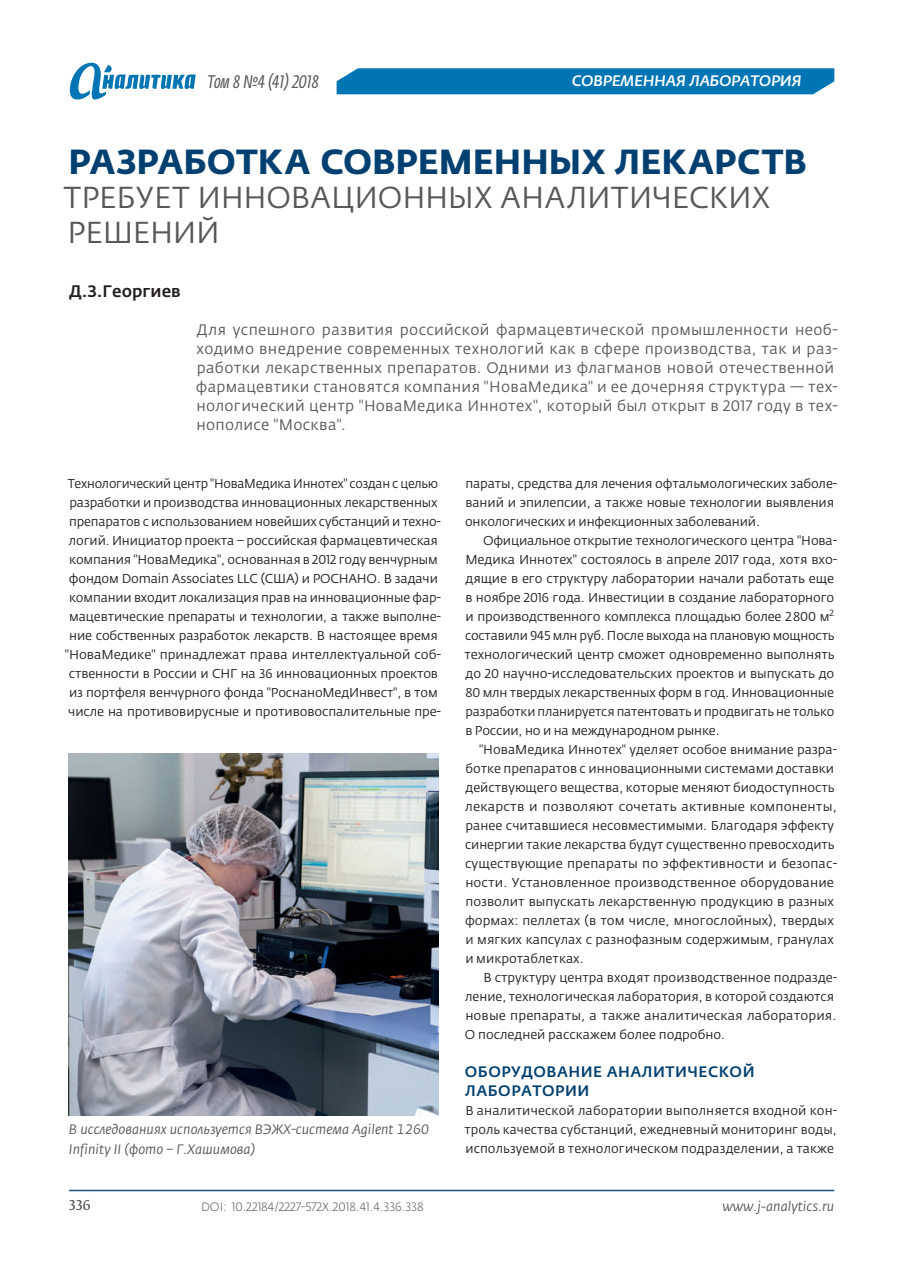
<style>
.page{position:relative;width:923px;height:1275px;background:#fff}
.page>*{position:absolute;margin:0;border:0;box-sizing:border-box;transform-origin:0 0}
.t1{font:700 34.5px "Fedra Sans Pro";color:#004071}
.t2{font:30px/34.5px "Fedra Sans Pro";letter-spacing:-.005em;color:#57585a}
.t3{font:italic 18px "Fedra Sans Cond Pro";color:#57585a}
.t4{font:500 16.5px "Fedra Sans Pro";color:#231f20}
.t5{font:15px/19px "Fedra Sans Pro";letter-spacing:.02em;color:#57585a}
.t6{font:500 15px/19px "Fedra Sans Pro";letter-spacing:.035em;color:#004071}
.t7{font:italic 500 15px "Fedra Sans Pro";letter-spacing:.01em;color:#fff}
.t8{font:italic 13.5px/19.5px "Fedra Sans Pro";color:#57585a}
.t9{font:13.5px "Fedra Serif B Pro";color:#57585a}
.t10{font:12.75px/19px "Fedra Sans Pro";letter-spacing:-.01em;color:#231f20}
.t11{font:300 12px "Fedra Sans Pro";color:#57585a}
</style>
<div class="page">
<hr style="left:69px;top:1190px;width:765px;height:1px;background:#175887">
<div style="left:336px;top:68px;width:498px;height:26px;background:#0075b4"></div>
<svg style="left:70px;top:63px;width:126px;height:37px"></svg>
<img style="left:69px;top:754px;width:369px;height:361px">
<h3 class="t3" style="left:207px;top:75px;width:114px">Том 8 №4 (41) 2018</h3>
<p class="t7" style="left:572px;top:75px;width:231px">СОВРЕМЕННАЯ ЛАБОРАТОРИЯ</p>
<h1 class="t1" style="left:69px;top:148px;width:740px">РАЗРАБОТКА СОВРЕМЕННЫХ ЛЕКАРСТВ</h1>
<h2 class="t2" style="left:64px;top:183px;width:708px">ТРЕБУЕТ ИННОВАЦИОННЫХ АНАЛИТИЧЕСКИХ<br>РЕШЕНИЙ</h2>
<p class="t4" style="left:69px;top:285px;width:113px">Д.З.Георгиев</p>
<p class="t5" style="left:196px;top:322px;width:643px">Для успешного развития российской фармацевтической промышленности необ&shy;ходимо внедрение современных технологий как в сфере производства, так и раз&shy;работки лекарственных препаратов. Одними из флагманов новой отечественной фармацевтики становятся компания "НоваМедика" и ее дочерняя структура — тех&shy;нологический центр "НоваМедика Иннотех", который был открыт в 2017 году в тех&shy;нополисе "Москва".</p>
<p class="t10" style="left:65px;top:475px;width:378px;text-align:center">Технологический центр "НоваМедика Иннотех" создан с целью разработки и производства инновационных лекарственных препаратов с использованием новейших субстанций и техно&shy;логий. Инициатор проекта – российская фармацевтическая компания "НоваМедика", основанная в 2012 году венчурным фондом Domain Associates LLC (США) и РОСНАНО. В задачи компании входит локализация прав на инновационные фар&shy;мацевтические препараты и технологии, а также выполне&shy;ние собственных разработок лекарств. В настоящее время "НоваМедике" принадлежат права интеллектуальной соб&shy;ственности в России и СНГ на 36 инновационных проектов из портфеля венчурного фонда "РоснаноМедИнвест", в том числе на противовирусные и противовоспалительные пре-</p>
<p class="t10" style="left:465px;top:475px;width:374px">параты, средства для лечения офтальмологических заболе&shy;ваний и эпилепсии, а также новые технологии выявления онкологических и инфекционных заболеваний.</p>
<p class="t10" style="left:464px;top:532px;width:374px;text-indent:19px">Официальное открытие технологического центра "Нова-Медика Иннотех" состоялось в апреле 2017 года, хотя вхо&shy;дящие в его структуру лаборатории начали работать еще в ноябре 2016 года. Инвестиции в создание лабораторного и производственного комплекса площадью более 2 800 м<sup>2 </sup>составили 945 млн руб. После выхода на плановую мощность технологический центр сможет одновременно выполнять до 20 научно-исследовательских проектов и выпускать до 80 млн твердых лекарственных форм в год. Инновационные разработки планируется патентовать и продвигать не только в России, но и на международном рынке.</p>
<p class="t10" style="left:465px;top:741px;width:374px;text-indent:14px">"НоваМедика Иннотех" уделяет особое внимание разра&shy;ботке препаратов с инновационными системами доставки действующего вещества, которые меняют биодоступность лекарств и позволяют сочетать активные компоненты, ранее считавшиеся несовместимыми. Благодаря эффекту синергии такие лекарства будут существенно превосходить существующие препараты по эффективности и безопас&shy;ности. Установленное производственное оборудование позволит выпускать лекарственную продукцию в разных формах: пеллетах (в том числе, многослойных), твердых и мягких капсулах с разнофазным содержимым, гранулах и микротаблетках.</p>
<p class="t10" style="left:465px;top:969px;width:374px;text-indent:18px">В структуру центра входят производственное подразде&shy;ление, технологическая лаборатория, в которой создаются новые препараты, а также аналитическая лаборатория.<br>О последней расскажем более подробно.</p>
<p class="t6" style="left:465px;top:1064px;width:291px">ОБОРУДОВАНИЕ АНАЛИТИЧЕСКОЙ<br>ЛАБОРАТОРИИ</p>
<p class="t10" style="left:464px;top:1102px;width:374px;text-align:justify">В аналитической лаборатории выполняется входной кон&shy;троль качества субстанций, ежедневный мониторинг воды, используемой в технологическом подразделении, а также</p>
<p class="t8" style="left:69px;top:1121px;width:362px">В исследованиях используется ВЭЖХ-система Agilent 1260<br>Infinity II (фото – Г.Хашимова)</p>
<p class="t9" style="left:69px;top:1199px;width:23px">336</p>
<p class="t8" style="left:722px;top:1197px;width:113px">www.j-analytics.ru</p>
<p class="t11" style="left:201px;top:1202px;width:224px">DOI: 10.22184/2227-572X.2018.41.4.336.338</p>
</div>
